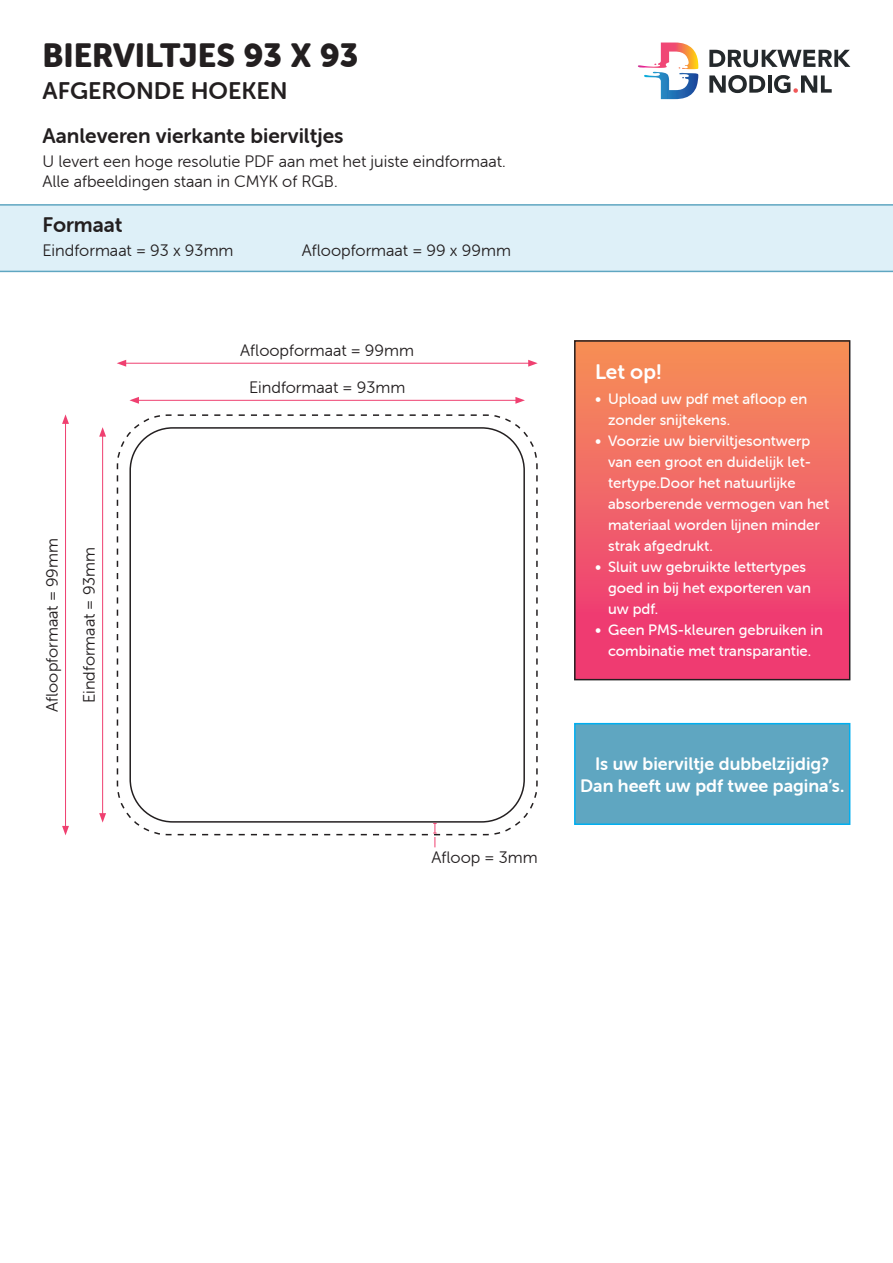
<style>
.page{position:relative;width:893px;height:1263px;background:#fff}
.page>*{position:absolute;margin:0;border:0;box-sizing:border-box;transform-origin:0 0}
.Titel{font:33px "Museo Sans Rounded 900";color:#231f20}
.Titel-2{font:24px "Museo Sans Rounded 700";color:#231f20}
.Kop_1{font:21px "Museo Sans Rounded 700";color:#231f20}
.Kop_1-2{font:21px "Museo Sans Rounded 700";color:#fff}
.t1{font:18px "Museo Sans Rounded 700";color:#fff}
.Tekst{font:16.5px "Museo Sans Rounded 300";color:#231f20}
.t2{font:15px/21px "Museo Sans Rounded 500";color:#fff}
</style>
<div class="page">
<svg style="left:709px;top:50px;width:141px;height:17px"></svg>
<svg style="left:709px;top:75px;width:56px;height:18px"></svg>
<hr style="left:768px;top:75px;width:3px;height:18px;background:#24292c">
<svg style="left:774px;top:75px;width:58px;height:18px"></svg>
<svg style="left:638px;top:43px;width:60px;height:56px"></svg>
<div style="left:0;top:204px;width:893px;height:68px;background:#def0f8"></div>
<svg style="left:116px;top:414px;width:422px;height:422px"></svg>
<div style="left:129px;top:427px;width:396px;height:396px;border:2px solid #231f20;border-radius:43px"></div>
<hr style="left:137px;top:400px;width:381px;height:1px;background:#ef4070">
<svg style="left:129px;top:397px;width:10px;height:7px"></svg>
<svg style="left:515px;top:397px;width:10px;height:7px"></svg>
<hr style="left:102px;top:434px;width:1px;height:381px;background:#ef4070">
<svg style="left:99px;top:813px;width:7px;height:10px"></svg>
<svg style="left:99px;top:427px;width:7px;height:10px"></svg>
<hr style="left:124px;top:363px;width:407px;height:1px;background:#ef4070">
<svg style="left:117px;top:360px;width:9px;height:7px"></svg>
<svg style="left:528px;top:360px;width:10px;height:7px"></svg>
<hr style="left:65px;top:421px;width:1px;height:407px;background:#ef4070">
<svg style="left:62px;top:826px;width:7px;height:9px"></svg>
<svg style="left:62px;top:414px;width:7px;height:10px"></svg>
<div style="left:575px;top:341px;width:275px;height:339px;background:linear-gradient(to bottom,#f59158,#ee3077)"></div>
<div style="left:574px;top:340px;width:276px;height:340px;border:2px solid #231f20"></div>
<div style="left:574px;top:722px;width:277px;height:103px;background:#5fa6c1"></div>
<svg style="left:178px;top:823px;width:302px;height:24px"></svg>
<p class="Titel" style="left:43px;top:37px;width:318px">BIERVILTJES 93 X 93</p>
<p class="Titel-2" style="left:43px;top:77px;width:247px">AFGERONDE HOEKEN</p>
<p class="Kop_1" style="left:43px;top:124px;width:303px">Aanleveren vierkante bierviltjes</p>
<p class="Tekst" style="left:43px;top:153px;width:465px">U levert een hoge resolutie PDF aan met het juiste eindformaat.</p>
<p class="Tekst" style="left:43px;top:173px;width:297px">Alle afbeeldingen staan in CMYK of RGB.</p>
<p class="Kop_1" style="left:43px;top:213px;width:81px">Formaat</p>
<p class="Tekst" style="left:43px;top:242px;width:193px">Eindformaat = 93 x 93mm</p>
<p class="Tekst" style="left:302px;top:242px;width:211px">Afloopformaat = 99 x 99mm</p>
<p class="Tekst" style="left:240px;top:341px;width:175px">Afloopformaat = 99mm</p>
<p class="Tekst" style="left:43px;top:712px;width:175px;rotate:-90deg">Afloopformaat = 99mm</p>
<p class="Tekst" style="left:80px;top:703px;width:158px;rotate:-90deg">Eindformaat = 93mm</p>
<p class="Tekst" style="left:249px;top:378px;width:158px">Eindformaat = 93mm</p>
<p class="Tekst" style="left:432px;top:848px;width:108px">Afloop = 3mm</p>
<p class="Kop_1-2" style="left:595px;top:360px;width:68px">Let op!</p>
<p class="t2" style="left:608px;top:389px;width:201px;text-indent:-13px">• Upload uw pdf met afloop en zonder snijtekens.</p>
<p class="t2" style="left:608px;top:431px;width:223px;text-indent:-13px">• Voorzie uw bierviltjesontwerp van een groot en duidelijk let&shy;tertype.Door het natuurlijke absorberende vermogen van het materiaal worden lijnen minder strak afgedrukt.</p>
<p class="t2" style="left:608px;top:557px;width:204px;text-indent:-13px">• Sluit uw gebruikte lettertypes goed in bij het exporteren van uw pdf.</p>
<p class="t2" style="left:595px;top:620px;width:229px;text-align:center">• Geen PMS-kleuren gebruiken in combinatie met transparantie.</p>
<p class="t1" style="left:595px;top:754px;width:236px">Is uw bierviltje dubbelzijdig?</p>
<p class="t1" style="left:580px;top:775px;width:266px">Dan heeft uw pdf twee pagina’s.</p>
</div>
